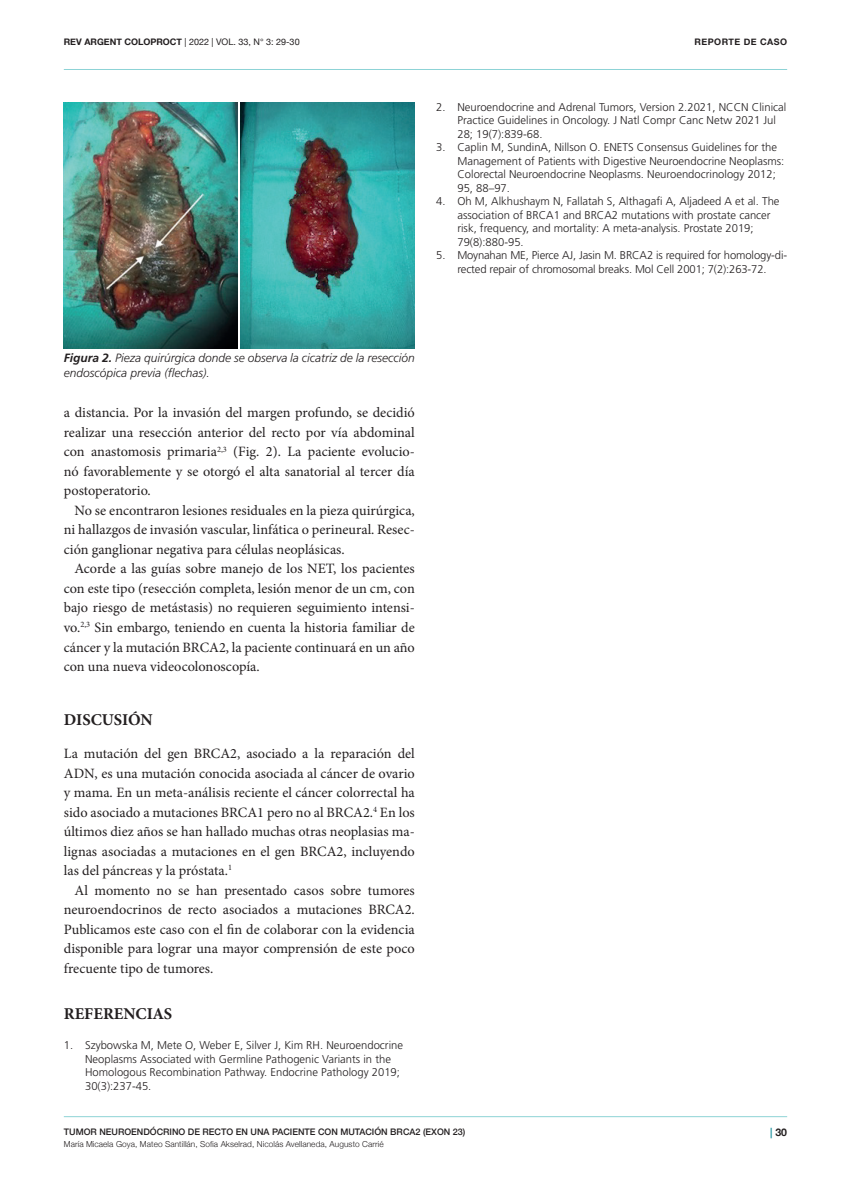
<style>
.page{position:relative;width:851px;height:1191px;background:#fff}
.page>*{position:absolute;margin:0;border:0;box-sizing:border-box;transform-origin:0 0}
.t1{font:700 16.5px "Minion Pro";color:#231f20}
.t2{font:14.25px/19.5px "Minion Pro";color:#231f20;text-align:justify}
.t3{font:italic 300 12px/14.2px "Frutiger LT Std";color:#231f20}
.t4{font:300 11.25px/13.5px "Frutiger LT Std";color:#231f20}
.t5{font:700 10.5px "Helvetica Neue";color:#231f20}
.t6{font:500 9px "Helvetica Neue";color:#231f20}
.t7{font:9px "Helvetica Neue";color:#231f20}
.t8{font:700 9px "Helvetica Neue";letter-spacing:.05em;color:#231f20}
.t9{font:300 8.25px "Helvetica Neue";letter-spacing:.01em;color:#231f20}
.s1{font-weight:700}
.s2{color:#2795a0}
</style>
<div class="page">
<hr style="left:64px;top:69px;width:723px;height:1px;background:#8dd3d6">
<hr style="left:64px;top:1116px;width:723px;height:1px;background:#8dd3d6">
<img style="left:64px;top:102px;width:174px;height:246px">
<img style="left:241px;top:102px;width:174px;height:246px">
<p class="t7" style="left:64px;top:35px;width:237px"><span class="s1">REV ARGENT COLOPROCT</span> | 2022 | VOL. 33, N° 3: 29-30</p>
<p class="t8" style="left:694px;top:34px;width:94px">REPORTE DE CASO</p>
<p class="t4" style="left:457px;top:100px;width:330px;text-indent:-21px">2. Neuroendocrine and Adrenal Tumors, Version 2.2021, NCCN Clinical<br>Practice Guidelines in Oncology. J Natl Compr Canc Netw 2021 Jul<br>28; 19(7):839-68.</p>
<p class="t4" style="left:457px;top:141px;width:328px;text-indent:-21px">3. Caplin M, SundinA, Nillson O. ENETS Consensus Guidelines for the Management of Patients with Digestive Neuroendocrine Neoplasms:<br>Colorectal Neuroendocrine Neoplasms. Neuroendocrinology 2012; 95, 88–97.</p>
<p class="t4" style="left:457px;top:195px;width:323px;text-indent:-21px">4. Oh M, Alkhushaym N, Fallatah S, Althagafi A, Aljadeed A et al. The association of BRCA1 and BRCA2 mutations with prostate cancer risk, frequency, and mortality: A meta-analysis. Prostate 2019; 79(8):880-95.</p>
<p class="t4" style="left:436px;top:249px;width:352px;text-align:center">5. Moynahan ME, Pierce AJ, Jasin M. BRCA2 is required for homology-di&shy;rected repair of chromosomal breaks. Mol Cell 2001; 7(2):263-72.</p>
<p class="t3" style="left:64px;top:351px;width:352px"><span class="s1">Figura 2.</span> Pieza quirúrgica donde se observa la cicatriz de la resección endoscópica previa (flechas).</p>
<p class="t2" style="left:64px;top:403px;width:352px">a distancia. Por la invasión del margen profundo, se decidió realizar una resección anterior del recto por vía abdominal con anastomosis primaria<sup>2,3</sup> (Fig. 2). La paciente evolucio&shy;nó favorablemente y se otorgó el alta sanatorial al tercer día postoperatorio.</p>
<p class="t2" style="left:64px;top:501px;width:352px;text-indent:11px">No se encontraron lesiones residuales en la pieza quirúrgica, ni hallazgos de invasión vascular, linfática o perineural. Resec&shy;ción ganglionar negativa para células neoplásicas.</p>
<p class="t2" style="left:64px;top:559px;width:352px;text-indent:11px">Acorde a las guías sobre manejo de los NET, los pacientes con este tipo (resección completa, lesión menor de un cm, con bajo riesgo de metástasis) no requieren seguimiento intensi&shy;vo.<sup>2,3</sup> Sin embargo, teniendo en cuenta la historia familiar de cáncer y la mutación BRCA2, la paciente continuará en un año con una nueva videocolonoscopía.</p>
<p class="t1" style="left:64px;top:708px;width:90px">DISCUSIÓN</p>
<p class="t2" style="left:64px;top:744px;width:352px">La mutación del gen BRCA2, asociado a la reparación del ADN, es una mutación conocida asociada al cáncer de ovario y mama. En un meta-análisis reciente el cáncer colorrectal ha sido asociado a mutaciones BRCA1 pero no al BRCA2.<sup>4</sup> En los últimos diez años se han hallado muchas otras neoplasias ma&shy;lignas asociadas a mutaciones en el gen BRCA2, incluyendo las del páncreas y la próstata.<sup>1</sup></p>
<p class="t2" style="left:64px;top:880px;width:352px;text-indent:11px">Al momento no se han presentado casos sobre tumores neuroendocrinos de recto asociados a mutaciones BRCA2.<br>Publicamos este caso con el fin de colaborar con la evidencia disponible para lograr una mayor comprensión de este poco frecuente tipo de tumores.</p>
<p class="t1" style="left:64px;top:1002px;width:110px">REFERENCIAS</p>
<p class="t4" style="left:85px;top:1038px;width:319px;text-indent:-21px">1. Szybowska M, Mete O, Weber E, Silver J, Kim RH. Neuroendocrine Neoplasms Associated with Germline Pathogenic Variants in the Homologous Recombination Pathway. Endocrine Pathology 2019; 30(3):237-45.</p>
<p class="t6" style="left:64px;top:1125px;width:403px">TUMOR NEUROENDÓCRINO DE RECTO EN UNA PACIENTE CON MUTACIÓN BRCA2 (EXON 23)</p>
<p class="t9" style="left:64px;top:1137px;width:321px">María Micaela Goya, Mateo Santillán, Sofia Akselrad, Nicolás Avellaneda, Augusto Carrié</p>
<p class="t5" style="left:770px;top:1124px;width:18px"><span class="s2">|</span> 30</p>
</div>
